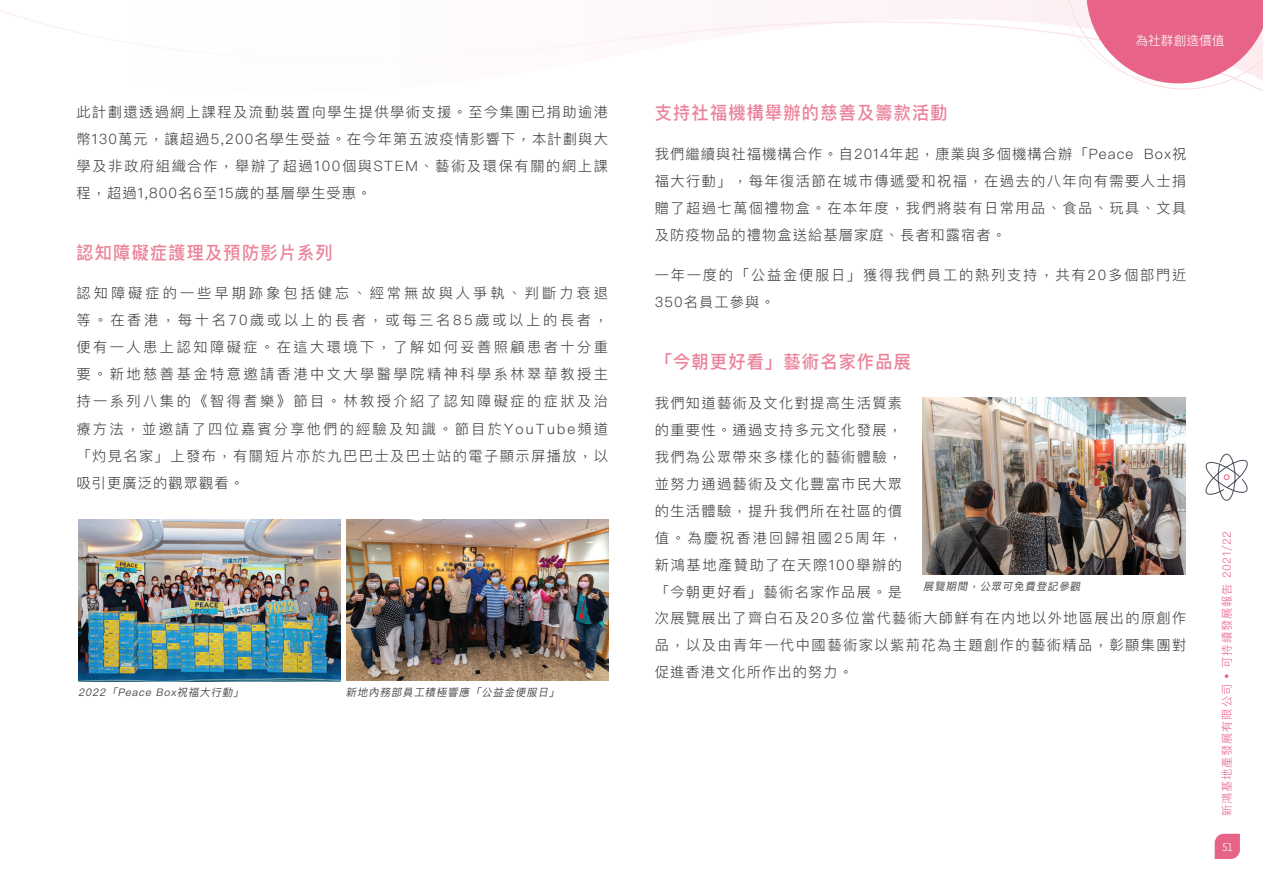
<style>
.page{position:relative;width:1263px;height:893px;background:#fff}
.page>*{position:absolute;margin:0;border:0;box-sizing:border-box;transform-origin:0 0}
.t1{font:500 18px "Ping Fang HK";letter-spacing:.075em;color:#eb839a;scale:.95 1}
.t2{font:300 14.25px/27px "Ping Fang HK";letter-spacing:.1em;color:#3e3e3f;text-align:justify}
.t3{font:300 14.25px/27px "Ping Fang HK";letter-spacing:.125em;color:#3e3e3f}
.t4{font:300 12.75px "Ping Fang HK";color:#fff}
.t5{font:300 11.25px "Ping Fang HK";letter-spacing:.075em;color:#e76387}
.t6{font:300 11.25px "Niveau Grotesk";color:#fff}
.t7{font:italic 10.5px "Ping Fang HK";color:#4b4c4d}
</style>
<div class="page">
<svg style="left:0;top:0;width:1263px;height:92px"></svg>
<img style="left:923px;top:397px;width:263px;height:178px">
<img style="left:79px;top:519px;width:261px;height:162px">
<img style="left:347px;top:519px;width:261px;height:161px">
<svg style="left:1215px;top:834px;width:25px;height:25px"></svg>
<svg style="left:1205px;top:454px;width:43px;height:47px"></svg>
<svg style="left:1051px;top:0;width:212px;height:89px"></svg>
<p class="t2" style="left:77px;top:98px;width:533px">此計劃還透過網上課程及流動裝置向學生提供學術支援。至今集團已捐助逾港幣130萬元，讓超過5,200名學生受益。在今年第五波疫情影響下，本計劃與大學及非政府組織合作，舉辦了超過100個與STEM、藝術及環保有關的網上課程，超過1,800名6至15歲的基層學生受惠。</p>
<p class="t1" style="left:77px;top:241px;width:271px">認知障礙症護理及預防影片系列</p>
<p class="t2" style="left:77px;top:280px;width:533px">認知障礙症的一些早期跡象包括健忘、經常無故與人爭執、判斷力衰退等。在香港，每十名70歲或以上的長者，或每三名85歲或以上的長者，便有一人患上認知障礙症。在這大環境下，了解如何妥善照顧患者十分重要。新地慈善基金特意邀請香港中文大學醫學院精神科學系林翠華教授主持一系列八集的《智得耆樂》節目。林教授介紹了認知障礙症的症狀及治療方法，並邀請了四位嘉賓分享他們的經驗及知識。節目於YouTube頻道「灼見名家」上發布，有關短片亦於九巴巴士及巴士站的電子顯示屏播放，以吸引更廣泛的觀眾觀看。</p>
<p class="t7" style="left:78px;top:685px;width:170px">2022「Peace Box祝福大行動」</p>
<p class="t7" style="left:346px;top:685px;width:217px">新地內務部員工積極響應「公益金便服日」</p>
<p class="t4" style="left:1135px;top:32px;width:91px">為社群創造價值</p>
<p class="t1" style="left:655px;top:102px;width:310px">支持社福機構舉辦的慈善及籌款活動</p>
<p class="t2" style="left:655px;top:140px;width:533px">我們繼續與社福機構合作。自2014年起，康業與多個機構合辦「Peace Box祝福大行動」，每年復活節在城市傳遞愛和祝福，在過去的八年向有需要人士捐贈了超過七萬個禮物盒。在本年度，我們將裝有日常用品、食品、玩具、文具及防疫物品的禮物盒送給基層家庭、長者和露宿者。</p>
<p class="t3" style="left:655px;top:261px;width:533px">一年一度的「公益金便服日」獲得我們員工的熱列支持，共有20多個部門近<br>350名員工參與。</p>
<p class="t1" style="left:655px;top:350px;width:271px">「今朝更好看」藝術名家作品展</p>
<p class="t2" style="left:655px;top:389px;width:249px">我們知道藝術及文化對提高生活質素的重要性。通過支持多元文化發展，我們為公眾帶來多樣化的藝術體驗，並努力通過藝術及文化豐富市民大眾的生活體驗，提升我們所在社區的價值。為慶祝香港回歸祖國25周年，新鴻基地產贊助了在天際100舉辦的「今朝更好看」藝術名家作品展。是</p>
<p class="t7" style="left:923px;top:580px;width:161px">展覽期間，公眾可免費登記參觀</p>
<p class="t2" style="left:655px;top:604px;width:533px">次展覽展出了齊白石及20多位當代藝術大師鮮有在内地以外地區展出的原創作品，以及由青年一代中國藝術家以紫荊花為主題創作的藝術精品，彰顯集團對促進香港文化所作出的努力。</p>
<p class="t5" style="left:1220px;top:816px;width:287px;rotate:-90deg">新鴻基地產發展有限公司 • 可持續發展報告 2021/22</p>
<p class="t6" style="left:1222px;top:840px;width:12px">51</p>
</div>
